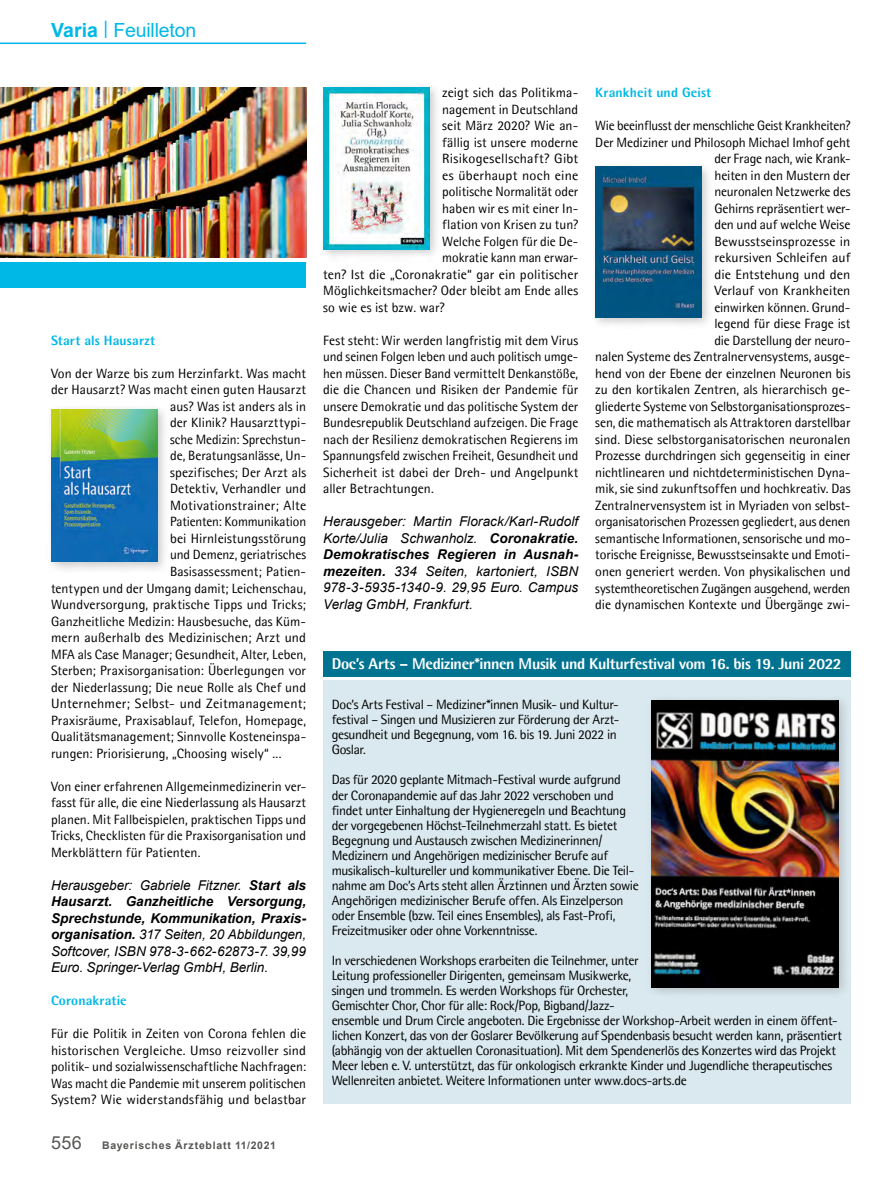
<style>
.page{position:relative;width:893px;height:1191px;background:#fff}
.page>*{position:absolute;margin:0;border:0;box-sizing:border-box;transform-origin:0 0}
.t1{font:19.5px "Arial";letter-spacing:-.01em;color:#00b8e6}
.t2{font:800 15.75px "Agfa Rotis Semisans";letter-spacing:-.025em;color:#fff}
.t3{font:13.5px/16.5px "Agfa Rotis Semisans";letter-spacing:-.005em;color:#000;text-align:justify}
.t4{font:13.5px/15px "Agfa Rotis Semisans";letter-spacing:-.025em;color:#000}
.t5{font:italic 13.5px/16.5px "Arial";letter-spacing:.005em;color:#000;text-align:justify}
.t6{font:13.5px "Agfa Rotis Semisans";letter-spacing:.015em;color:#000}
.t7{font:800 13.5px "Agfa Rotis Semisans";letter-spacing:.01em;color:#00b8e6}
.t8{font:700 10.5px "Arial";letter-spacing:.07em;color:#575654}
.s1{font-weight:700}
.s2{font-weight:400;font-size:18px}
</style>
<div class="page">
<hr style="left:0;top:43px;width:306px;height:1px;background:#00b8e6">
<img style="left:0;top:88px;width:306px;height:170px">
<div style="left:0;top:262px;width:306px;height:25px;background:#00b8e6"></div>
<div style="left:590px;top:161px;width:123px;height:167px;background:#838182;opacity:.4"></div>
<img style="left:595px;top:167px;width:107px;height:150px">
<div style="left:45px;top:404px;width:124px;height:169px;background:#838182;opacity:.4"></div>
<img style="left:51px;top:409px;width:106px;height:153px">
<div style="left:317px;top:82px;width:124px;height:179px;background:#838182;opacity:.4"></div>
<img style="left:323px;top:88px;width:106px;height:161px">
<div style="left:323px;top:651px;width:527px;height:25px;background:#007390"></div>
<div style="left:323px;top:680px;width:527px;height:424px;background:#dae9f0"></div>
<div style="left:646px;top:695px;width:204px;height:304px;background:#838182;opacity:.4"></div>
<img style="left:652px;top:701px;width:187px;height:286px">
<h1 class="t1" style="left:51px;top:16px;width:147px"><span class="s1">Varia</span> <sup>|</sup> Feuilleton</h1>
<p class="t7" style="left:51px;top:332px;width:106px">Start als Hausarzt</p>
<p class="t3" style="left:51px;top:365px;width:257px">Von der Warze bis zum Herzinfarkt. Was macht</p>
<p class="t3" style="left:51px;top:381px;width:257px">der Hausarzt? Was macht einen guten Hausarzt</p>
<p class="t3" style="left:170px;top:398px;width:138px">aus? Was ist anders als in</p>
<p class="t3" style="left:170px;top:414px;width:138px">der Klinik? Hausarzttypi-</p>
<p class="t3" style="left:170px;top:431px;width:138px">sche Medizin: Sprechstun-</p>
<p class="t3" style="left:170px;top:447px;width:138px">de, Beratungsanlässe, Un-</p>
<p class="t6" style="left:170px;top:464px;width:138px">spezifisches; Der Arzt als</p>
<p class="t3" style="left:170px;top:480px;width:138px">Detektiv, Verhandler und</p>
<p class="t6" style="left:170px;top:497px;width:138px">Motivationstrainer; Alte</p>
<p class="t3" style="left:170px;top:513px;width:138px">Patienten: Kommunikation</p>
<p class="t3" style="left:170px;top:530px;width:138px">bei Hirnleistungsstörung</p>
<p class="t3" style="left:170px;top:546px;width:138px">und Demenz, geriatrisches</p>
<p class="t3" style="left:170px;top:563px;width:138px">Basisassessment; Patien-</p>
<p class="t3" style="left:51px;top:579px;width:257px">tentypen und der Umgang damit; Leichenschau,</p>
<p class="t3" style="left:51px;top:596px;width:257px">Wundversorgung, praktische Tipps und Tricks;</p>
<p class="t3" style="left:51px;top:612px;width:257px">Ganzheitliche Medizin: Hausbesuche, das Küm-</p>
<p class="t6" style="left:51px;top:629px;width:257px">mern außerhalb des Medizinischen; Arzt und</p>
<p class="t3" style="left:51px;top:645px;width:257px">MFA als Case Manager; Gesundheit, Alter, Leben,</p>
<p class="t3" style="left:51px;top:662px;width:257px">Sterben; Praxisorganisation: Überlegungen vor</p>
<p class="t3" style="left:51px;top:678px;width:257px">der Niederlassung; Die neue Rolle als Chef und</p>
<p class="t6" style="left:51px;top:695px;width:257px">Unternehmer; Selbst- und Zeitmanagement;</p>
<p class="t3" style="left:51px;top:711px;width:257px">Praxisräume, Praxisablauf, Telefon, Homepage,</p>
<p class="t3" style="left:51px;top:728px;width:257px">Qualitätsmanagement; Sinnvolle Kosteneinspa-</p>
<p class="t3" style="left:51px;top:744px;width:232px">rungen: Priorisierung, „Choosing wisely“ ...</p>
<p class="t3" style="left:51px;top:777px;width:257px">Von einer erfahrenen Allgemeinmedizinerin ver&shy;fasst für alle, die eine Niederlassung als Hausarzt planen. Mit Fallbeispielen, praktischen Tipps und Tricks, Checklisten für die Praxisorganisation und Merkblättern für Patienten.</p>
<p class="t5" style="left:51px;top:876px;width:257px">Herausgeber: Gabriele Fitzner. <span class="s1">Start als Hausarzt. Ganzheitliche Versorgung, Sprechstunde, Kommunikation, Praxis&shy;organisation.</span> 317 Seiten, 20 Abbildungen, Softcover, ISBN 978-3-662-62873-7. 39,99<br>Euro. Springer-Verlag GmbH, Berlin.</p>
<p class="t7" style="left:51px;top:992px;width:77px">Coronakratie</p>
<p class="t3" style="left:51px;top:1025px;width:257px">Für die Politik in Zeiten von Corona fehlen die historischen Vergleiche. Umso reizvoller sind politik- und sozialwissenschaftliche Nachfragen:<br>Was macht die Pandemie mit unserem politischen System? Wie widerstandsfähig und belastbar</p>
<p class="t8" style="left:51px;top:1137px;width:227px"><span class="s2">556</span> Bayerisches Ärzteblatt 11/2021</p>
<p class="t3" style="left:442px;top:84px;width:138px">zeigt sich das Politikma-</p>
<p class="t3" style="left:442px;top:101px;width:138px">nagement in Deutschland</p>
<p class="t3" style="left:442px;top:117px;width:138px">seit März 2020? Wie an-</p>
<p class="t3" style="left:442px;top:134px;width:138px">fällig ist unsere moderne</p>
<p class="t6" style="left:442px;top:151px;width:138px">Risikogesellschaft? Gibt</p>
<p class="t6" style="left:442px;top:167px;width:138px">es überhaupt noch eine</p>
<p class="t3" style="left:442px;top:183px;width:138px">politische Normalität oder</p>
<p class="t3" style="left:442px;top:200px;width:138px">haben wir es mit einer In-</p>
<p class="t3" style="left:442px;top:216px;width:138px">flation von Krisen zu tun?</p>
<p class="t3" style="left:442px;top:233px;width:138px">Welche Folgen für die De-</p>
<p class="t3" style="left:442px;top:249px;width:138px">mokratie kann man erwar-</p>
<p class="t3" style="left:323px;top:266px;width:257px">ten? Ist die „Coronakratie“ gar ein politischer</p>
<p class="t3" style="left:323px;top:282px;width:257px">Möglichkeitsmacher? Oder bleibt am Ende alles</p>
<p class="t3" style="left:323px;top:299px;width:123px">so wie es ist bzw. war?</p>
<p class="t3" style="left:323px;top:332px;width:257px">Fest steht: Wir werden langfristig mit dem Virus und seinen Folgen leben und auch politisch umge&shy;hen müssen. Dieser Band vermittelt Denkanstöße, die die Chancen und Risiken der Pandemie für unsere Demokratie und das politische System der Bundesrepublik Deutschland aufzeigen. Die Frage nach der Resilienz demokratischen Regierens im Spannungsfeld zwischen Freiheit, Gesundheit und Sicherheit ist dabei der Dreh- und Angelpunkt aller Betrachtungen.</p>
<p class="t5" style="left:323px;top:513px;width:257px">Herausgeber: Martin Florack/Karl-Rudolf Korte/Julia Schwanholz. <span class="s1">Coronakratie.<br>Demokratisches Regieren in Ausnah&shy;mezeiten.</span> 334 Seiten, kartoniert, ISBN 978-3-5935-1340-9. 29,95 Euro. Campus Verlag GmbH, Frankfurt.</p>
<p class="t7" style="left:595px;top:84px;width:117px">Krankheit und Geist</p>
<p class="t3" style="left:595px;top:117px;width:257px;text-align:right">Wie beeinflusst der menschliche Geist Krankheiten?<br>Der Mediziner und Philosoph Michael Imhof geht der Frage nach, wie Krank-<br>heiten in den Mustern der<br>neuronalen Netzwerke des<br>Gehirns repräsentiert wer-<br>den und auf welche Weise Bewusstseinsprozesse in<br>rekursiven Schleifen auf<br>die Entstehung und den<br>Verlauf von Krankheiten<br>einwirken können. Grund-<br>legend für diese Frage ist<br>die Darstellung der neuro-<br>nalen Systeme des Zentralnervensystems, ausge&shy;hend von der Ebene der einzelnen Neuronen bis zu den kortikalen Zentren, als hierarchisch ge&shy;gliederte Systeme von Selbstorganisationsprozes&shy;sen, die mathematisch als Attraktoren darstellbar sind. Diese selbstorganisatorischen neuronalen Prozesse durchdringen sich gegenseitig in einer nichtlinearen und nichtdeterministischen Dyna&shy;mik, sie sind zukunftsoffen und hochkreativ. Das Zentralnervensystem ist in Myriaden von selbst&shy;organisatorischen Prozessen gegliedert, aus denen semantische Informationen, sensorische und mo&shy;torische Ereignisse, Bewusstseinsakte und Emoti&shy;onen generiert werden. Von physikalischen und systemtheoretischen Zugängen ausgehend, werden die dynamischen Kontexte und Übergänge zwi-</p>
<p class="t2" style="left:332px;top:654px;width:511px">Doc’s Arts – Mediziner*innen Musik und Kulturfestival vom 16. bis 19. Juni 2022</p>
<p class="t4" style="left:332px;top:697px;width:289px">Doc’s Arts Festival – Mediziner*innen Musik- und Kultur&shy;festival – Singen und Musizieren zur Förderung der Arzt&shy;gesundheit und Begegnung, vom 16. bis 19. Juni 2022 in Goslar.</p>
<p class="t4" style="left:332px;top:772px;width:309px">Das für 2020 geplante Mitmach-Festival wurde aufgrund der Coronapandemie auf das Jahr 2022 verschoben und findet unter Einhaltung der Hygieneregeln und Beachtung der vorgegebenen Höchst-Teilnehmerzahl statt. Es bietet Begegnung und Austausch zwischen Medizinerinnen/ Medizinern und Angehörigen medizinischer Berufe auf musikalisch-kultureller und kommunikativer Ebene. Die Teil&shy;nahme am Doc’s Arts steht allen Ärztinnen und Ärzten sowie Angehörigen medizinischer Berufe offen. Als Einzelperson oder Ensemble (bzw. Teil eines Ensembles), als Fast-Profi, Freizeitmusiker oder ohne Vorkenntnisse.</p>
<p class="t4" style="left:332px;top:952px;width:512px">In verschiedenen Workshops erarbeiten die Teilnehmer, unter<br>Leitung professioneller Dirigenten, gemeinsam Musikwerke,<br>singen und trommeln. Es werden Workshops für Orchester,<br>Gemischter Chor, Chor für alle: Rock/Pop, Bigband/Jazz-<br>ensemble und Drum Circle angeboten. Die Ergebnisse der Workshop-Arbeit werden in einem öffent&shy;lichen Konzert, das von der Goslarer Bevölkerung auf Spendenbasis besucht werden kann, präsentiert (abhängig von der aktuellen Coronasituation). Mit dem Spendenerlös des Konzertes wird das Projekt Meer leben e. V. unterstützt, das für onkologisch erkrankte Kinder und Jugendliche therapeutisches Wellenreiten anbietet. Weitere Informationen unter www.docs-arts.de</p>
</div>
